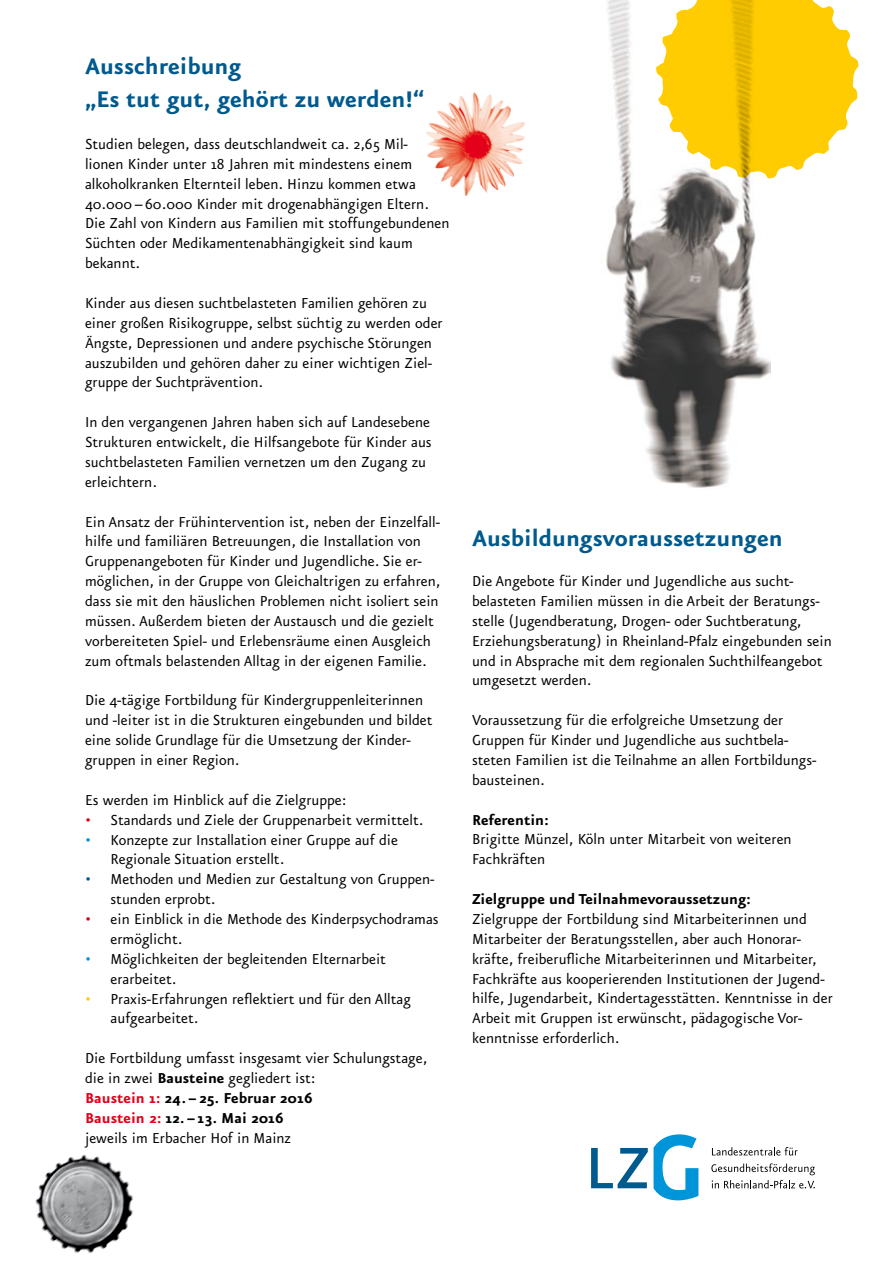
<style>
.page{position:relative;width:893px;height:1263px;background:#fff}
.page>*{position:absolute;margin:0;border:0;box-sizing:border-box;transform-origin:0 0}
.t1{font:700 27px/33.8px "Eureka Sans OT";color:#005a8d}
.t2{font:17.25px/19.8px "Eureka Sans OT";color:#000}
.t3{font:700 17.25px "Eureka Sans OT";color:#000}
.s1{color:#e2001a}
.s2{color:#0094d8}
.s3{color:#005a8d}
.s4{color:#fecc00}
.s5{font-weight:700}
.s6{font-weight:700;color:#e2001a}
</style>
<div class="page">
<img style="left:35px;top:1154px;width:98px;height:99px">
<img style="left:770px;top:0;width:89px;height:179px">
<img style="left:606px;top:0;width:164px;height:488px">
<img style="left:426px;top:92px;width:48px;height:71px">
<svg style="left:712px;top:1147px;width:86px;height:8px"></svg>
<svg style="left:711px;top:1163px;width:104px;height:25px"></svg>
<svg style="left:591px;top:1134px;width:107px;height:66px"></svg>
<h1 class="t1" style="left:85px;top:49px;width:341px">Ausschreibung<br>„Es tut gut, gehört zu werden!“</h1>
<p class="t2" style="left:85px;top:134px;width:366px">Studien belegen, dass deutschlandweit ca. 2,65 Mil&shy;lionen Kinder unter 18 Jahren mit mindestens einem alkoholkranken Elternteil leben. Hinzu kommen etwa 40.000–60.000 Kinder mit drogenabhängigen Eltern.<br>Die Zahl von Kindern aus Familien mit stoffungebundenen Süchten oder Medikamentenabhängigkeit sind kaum bekannt.</p>
<p class="t2" style="left:85px;top:293px;width:359px">Kinder aus diesen suchtbelasteten Familien gehören zu einer großen Risikogruppe, selbst süchtig zu werden oder Ängste, Depressionen und andere psychische Störungen auszubilden und gehören daher zu einer wichtigen Ziel&shy;gruppe der Suchtprävention.</p>
<p class="t2" style="left:85px;top:413px;width:348px">In den vergangenen Jahren haben sich auf Landesebene Strukturen entwickelt, die Hilfsangebote für Kinder aus suchtbelasteten Familien vernetzen um den Zugang zu erleichtern.</p>
<p class="t2" style="left:85px;top:512px;width:357px">Ein Ansatz der Frühintervention ist, neben der Einzelfall&shy;hilfe und familiären Betreuungen, die Installation von Gruppenangeboten für Kinder und Jugendliche. Sie er&shy;möglichen, in der Gruppe von Gleichaltrigen zu erfahren, dass sie mit den häuslichen Problemen nicht isoliert sein müssen. Außerdem bieten der Austausch und die gezielt vorbereiteten Spiel- und Erlebensräume einen Ausgleich zum oftmals belastenden Alltag in der eigenen Familie.</p>
<p class="t2" style="left:85px;top:691px;width:349px">Die 4-tägige Fortbildung für Kindergruppenleiterinnen und -leiter ist in die Strukturen eingebunden und bildet eine solide Grundlage für die Umsetzung der Kinder&shy;gruppen in einer Region.</p>
<p class="t2" style="left:85px;top:790px;width:263px">Es werden im Hinblick auf die Zielgruppe:</p>
<p class="t2" style="left:85px;top:810px;width:340px"><span class="s1">•</span> Standards und Ziele der Gruppenarbeit vermittelt.</p>
<p class="t2" style="left:111px;top:830px;width:289px;text-indent:-26px"><span class="s2">•</span> Konzepte zur Installation einer Gruppe auf die<br>Regionale Situation erstellt.</p>
<p class="t2" style="left:111px;top:870px;width:325px;text-indent:-26px"><span class="s3">•</span> Methoden und Medien zur Gestaltung von Gruppen&shy;stunden erprobt.</p>
<p class="t2" style="left:111px;top:909px;width:330px;text-indent:-26px"><span class="s1">•</span> ein Einblick in die Methode des Kinderpsychodramas ermöglicht.</p>
<p class="t2" style="left:111px;top:949px;width:277px;text-indent:-26px"><span class="s2">•</span> Möglichkeiten der begleitenden Elternarbeit erarbeitet.</p>
<p class="t2" style="left:111px;top:989px;width:302px;text-indent:-26px"><span class="s4">•</span> Praxis-Erfahrungen reflektiert und für den Alltag aufgearbeitet.</p>
<p class="t2" style="left:85px;top:1049px;width:344px">Die Fortbildung umfasst insgesamt vier Schulungstage, die in zwei <span class="s5">Bausteine</span> gegliedert ist:<br><span class="s6">Baustein 1:</span> <span class="s5">24.– 25. Februar 2016<br></span><span class="s6">Baustein 2:</span> <span class="s5">12.– 13. Mai 2016<br></span>jeweils im Erbacher Hof in Mainz</p>
<h1 class="t1" style="left:472px;top:522px;width:312px">Ausbildungsvoraussetzungen</h1>
<p class="t2" style="left:472px;top:571px;width:361px">Die Angebote für Kinder und Jugendliche aus sucht&shy;belasteten Familien müssen in die Arbeit der Beratungs&shy;stelle (Jugendberatung, Drogen- oder Suchtberatung, Erziehungsberatung) in Rheinland-Pfalz eingebunden sein und in Absprache mit dem regionalen Suchthilfeangebot umgesetzt werden.</p>
<p class="t2" style="left:472px;top:711px;width:346px">Voraussetzung für die erfolgreiche Umsetzung der Gruppen für Kinder und Jugendliche aus suchtbela&shy;steten Familien ist die Teilnahme an allen Fortbildungs&shy;bausteinen.</p>
<p class="t3" style="left:472px;top:810px;width:78px">Referentin:</p>
<p class="t2" style="left:472px;top:830px;width:321px">Brigitte Münzel, Köln unter Mitarbeit von weiteren<br>Fachkräften</p>
<p class="t3" style="left:472px;top:890px;width:280px">Zielgruppe und Teilnahmevoraussetzung:</p>
<p class="t2" style="left:472px;top:909px;width:362px">Zielgruppe der Fortbildung sind Mitarbeiterinnen und Mitarbeiter der Beratungsstellen, aber auch Honorar&shy;kräfte, freiberufliche Mitarbeiterinnen und Mitarbeiter, Fachkräfte aus kooperierenden Institutionen der Jugend&shy;hilfe, Jugendarbeit, Kindertagesstätten. Kenntnisse in der Arbeit mit Gruppen ist erwünscht, pädagogische Vor&shy;kenntnisse erforderlich.</p>
</div>
